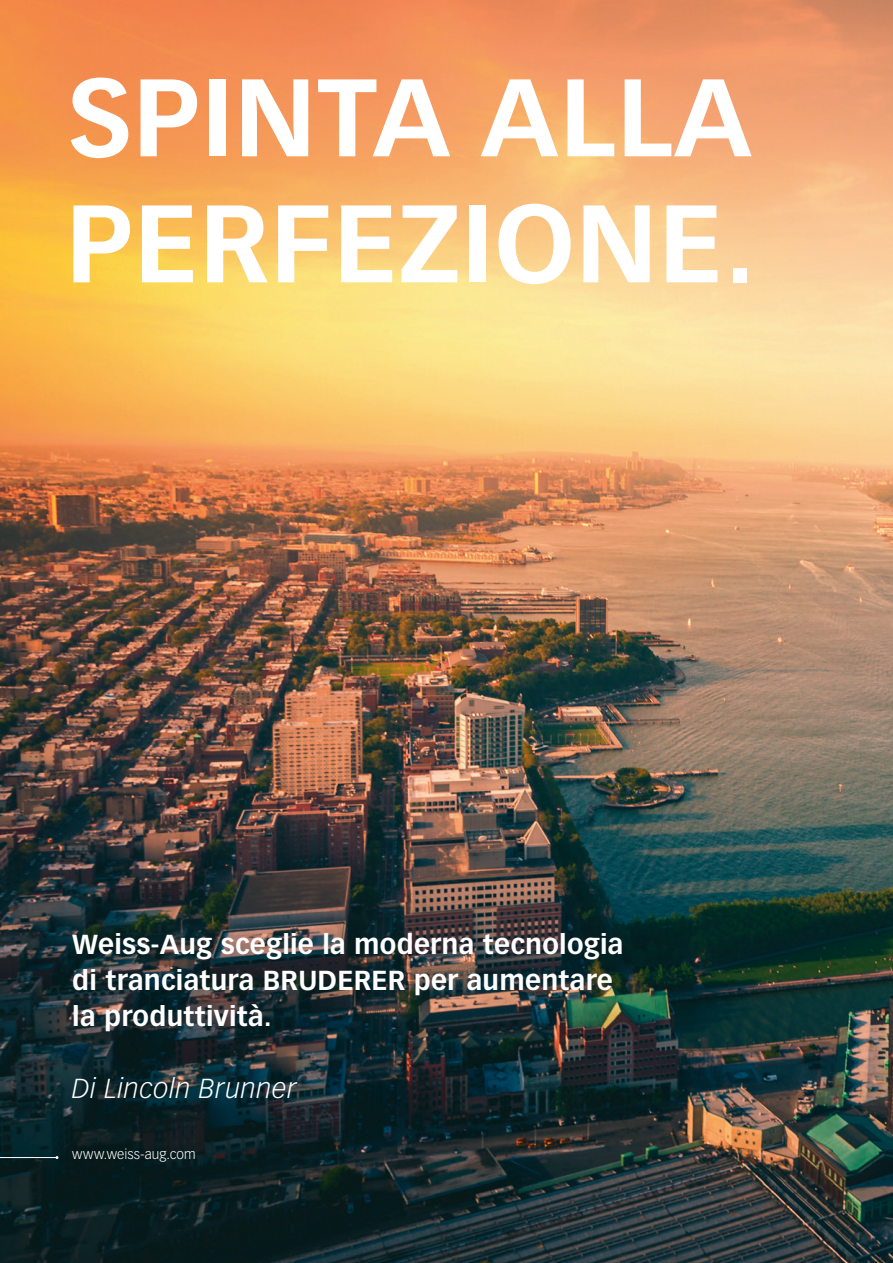
<style>
.page{position:relative;width:893px;height:1263px;background:#fff}
.page>*{position:absolute;margin:0;border:0;box-sizing:border-box;transform-origin:0 0}
.t1{font:700 108px/126px "Vectora LT Pro";letter-spacing:.01em;color:#fff}
.t2{font:700 27px/36px "Vectora LT Pro";letter-spacing:.01em;color:#fff}
.t3{font:italic 300 27px "Vectora LT Pro";letter-spacing:.02em;color:#fff}
.t4{font:300 13.5px "Vectora LT Pro";letter-spacing:.005em;color:#fff}
</style>
<div class="page">
<img style="left:0;top:0;width:893px;height:1263px">
<hr style="left:0;top:1157px;width:57px;height:1px;background:#fff">
<h1 class="t1" style="left:67px;top:55px;width:690px">SPINTA ALLA<br>PERFEZIONE.</h1>
<p class="t2" style="left:72px;top:927px;width:553px">Weiss-Aug sceglie la moderna tecnologia di tranciatura BRUDERER per aumentare la produttività.</p>
<p class="t3" style="left:72px;top:1072px;width:226px">Di Lincoln Brunner</p>
<p class="t4" style="left:72px;top:1146px;width:125px">www.weiss-aug.com</p>
</div>
